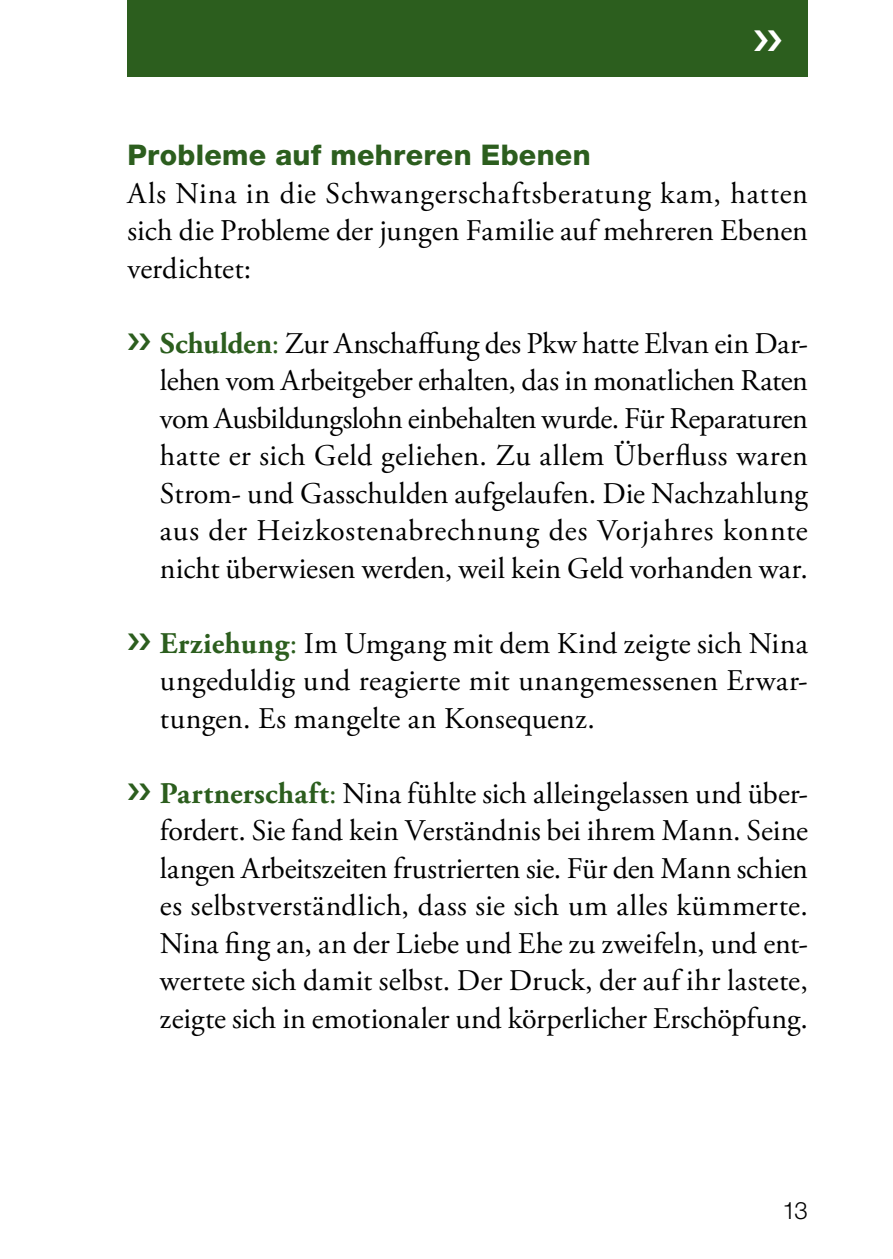
<style>
.page{position:relative;width:893px;height:1259px;background:#fff}
.page>*{position:absolute;margin:0;border:0;box-sizing:border-box;transform-origin:0 0}
.t1{font:30px/37.5px "Adobe Garamond Pro";color:#000;text-align:justify}
.t2{font:800 28.5px "Helvetica Neue LT";letter-spacing:.01em;color:#2c5e1e}
.t3{font:300 24px "Helvetica Neue LT Pro";color:#000}
.s1{font-weight:700;color:#2c5e1e}
.s2{color:#2c5e1e}
</style>
<div class="page">
<div style="left:128px;top:0;width:680px;height:77px;background:#2c5e1e"></div>
<p class="t2" style="left:128px;top:138px;width:465px">Probleme auf mehreren Ebenen</p>
<p class="t1" style="left:128px;top:175px;width:682px">Als Nina in die Schwangerschaftsberatung kam, hatten sich die Probleme der jungen Familie auf mehreren Ebenen verdichtet:</p>
<p class="t1" style="left:160px;top:325px;width:650px"><span class="s1">Schulden</span><span class="s2">:</span> Zur Anschaffung des Pkw hatte Elvan ein Dar&shy;lehen vom Arbeitgeber erhalten, das in monatlichen Raten vom Ausbildungslohn einbehalten wurde. Für Reparaturen hatte er sich Geld geliehen. Zu allem Überfluss waren Strom- und Gasschulden aufgelaufen. Die Nachzahlung aus der Heizkostenabrechnung des Vorjahres konnte nicht überwiesen werden, weil kein Geld vorhanden war.</p>
<p class="t1" style="left:160px;top:625px;width:649px"><span class="s1">Erziehung</span><span class="s2">:</span> Im Umgang mit dem Kind zeigte sich Nina ungeduldig und reagierte mit unangemessenen Erwar&shy;tungen. Es mangelte an Konsequenz.</p>
<p class="t1" style="left:160px;top:775px;width:649px"><span class="s1">Partnerschaft</span><span class="s2">:</span> Nina fühlte sich alleingelassen und über&shy;fordert. Sie fand kein Verständnis bei ihrem Mann. Seine langen Arbeitszeiten frustrierten sie. Für den Mann schien es selbstverständlich, dass sie sich um alles kümmerte.<br>Nina fing an, an der Liebe und Ehe zu zweifeln, und ent&shy;wertete sich damit selbst. Der Druck, der auf ihr lastete, zeigte sich in emotionaler und körperlicher Erschöpfung.</p>
<p class="t3" style="left:782px;top:1195px;width:27px">13</p>
</div>
